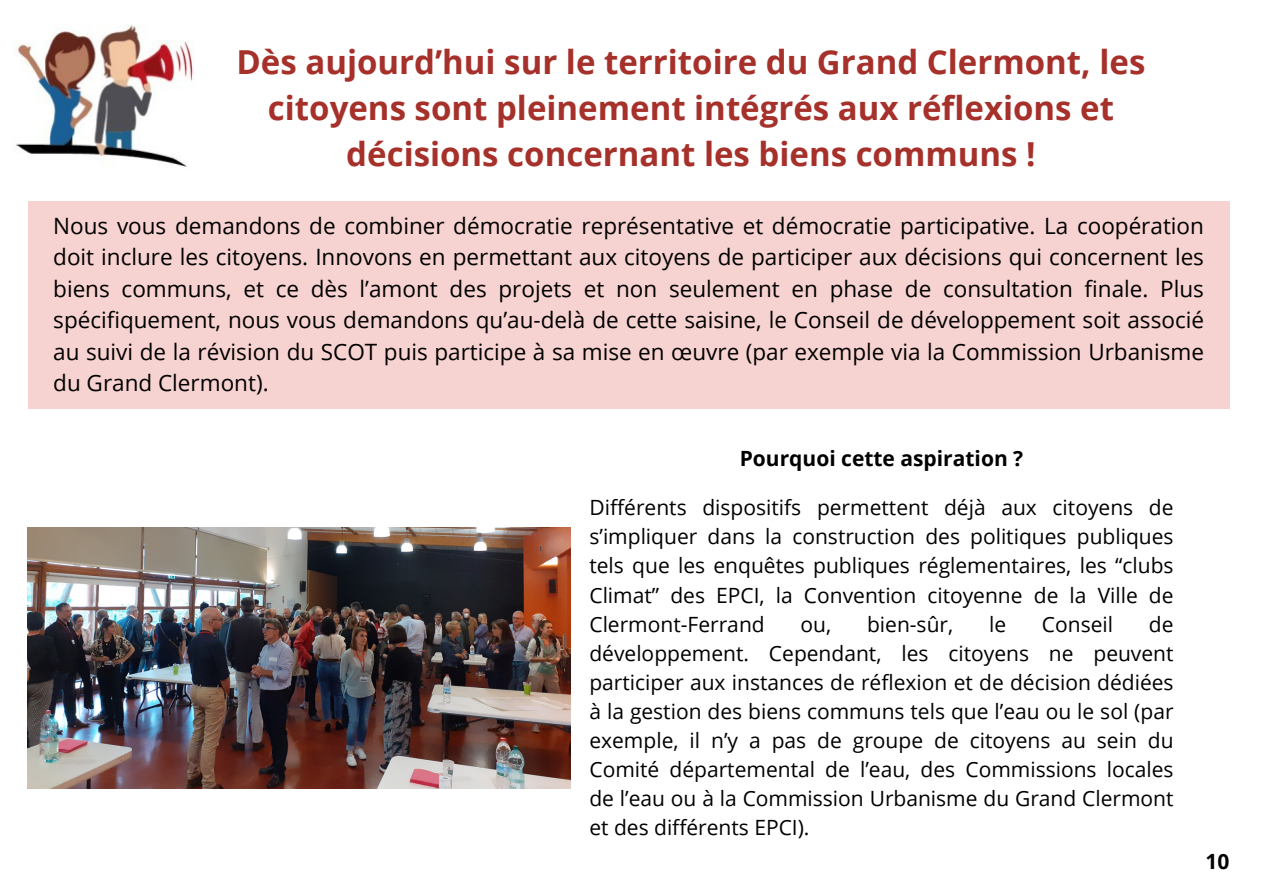
<style>
.page{position:relative;width:1263px;height:894px;background:#fff}
.page>*{position:absolute;margin:0;border:0;box-sizing:border-box;transform-origin:0 0}
.t1{font:700 33px/46.2px "Open Sans";color:#a6302a;text-align:center}
.t2{font:22.5px/31.5px "Open Sans";color:#000;text-align:justify}
.t3{font:21px/29px "Open Sans";color:#000;text-align:justify}
.t4{font:700 21px "Open Sans";color:#000}
</style>
<div class="page">
<img style="left:16px;top:25px;width:178px;height:142px">
<div style="left:28px;top:201px;width:1201px;height:207px;background:#f6d2d0"></div>
<img style="left:28px;top:527px;width:542px;height:261px">
<p class="t1" style="left:237px;top:38px;width:910px">Dès aujourd’hui sur le territoire du Grand Clermont, les citoyens sont pleinement intégrés aux réflexions et décisions concernant les biens communs !</p>
<p class="t2" style="left:53px;top:209px;width:1152px">Nous vous demandons de combiner démocratie représentative et démocratie participative. La coopération doit inclure les citoyens. Innovons en permettant aux citoyens de participer aux décisions qui concernent les biens communs, et ce dès l’amont des projets et non seulement en phase de consultation finale. Plus spécifiquement, nous vous demandons qu’au-delà de cette saisine, le Conseil de développement soit associé au suivi de la révision du SCOT puis participe à sa mise en œuvre (par exemple via la Commission Urbanisme du Grand Clermont).</p>
<p class="t4" style="left:740px;top:443px;width:285px">Pourquoi cette aspiration ?</p>
<p class="t3" style="left:589px;top:492px;width:586px">Différents dispositifs permettent déjà aux citoyens de s’impliquer dans la construction des politiques publiques tels que les enquêtes publiques réglementaires, les “clubs Climat” des EPCI, la Convention citoyenne de la Ville de Clermont-Ferrand</p>
<p class="t3" style="left:801px;top:608px;width:32px">ou,</p>
<p class="t3" style="left:867px;top:608px;width:88px">bien-sûr,</p>
<p class="t3" style="left:989px;top:608px;width:19px">le</p>
<p class="t3" style="left:1042px;top:608px;width:73px">Conseil</p>
<p class="t3" style="left:589px;top:608px;width:586px;text-indent:559px">de développement. Cependant, les citoyens ne peuvent participer aux instances de réflexion et de décision dédiées à la gestion des biens communs tels que l’eau ou le sol (par exemple, il n’y a pas de groupe de citoyens au sein du Comité départemental de l’eau, des Commissions locales de l’eau ou à la Commission Urbanisme du Grand Clermont et des différents EPCI).</p>
<p class="t4" style="left:1205px;top:846px;width:25px">10</p>
</div>
